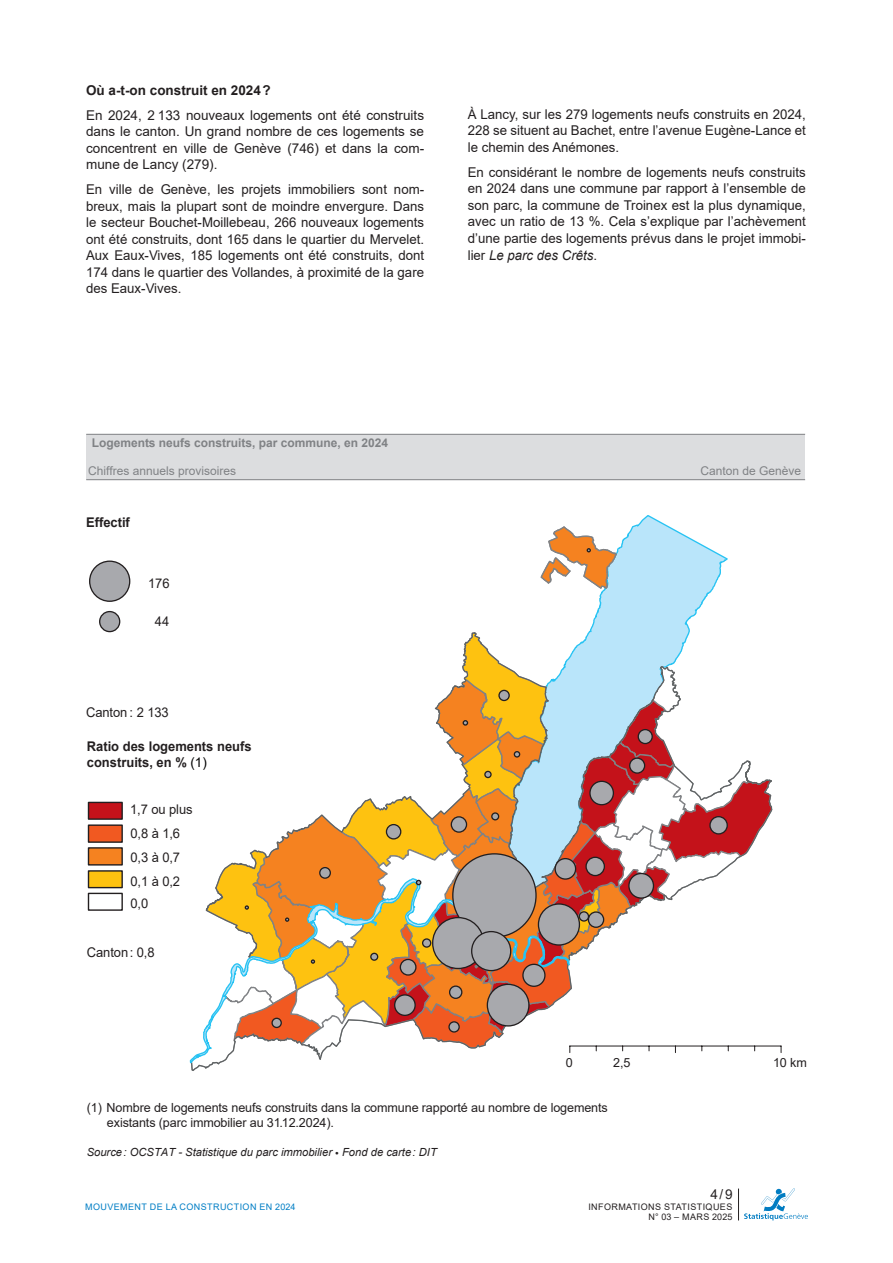
<style>
.page{position:relative;width:893px;height:1263px;background:#fff}
.page>*{position:absolute;margin:0;border:0;box-sizing:border-box;transform-origin:0 0}
.t1{font:13.5px/16.5px "Arial";color:#231f20;text-align:justify}
.t2{font:700 13.5px "Arial";color:#231f20}
.t3{font:13.35px/24.2px "Arial";letter-spacing:-.005em;color:#231f20}
.t4{font:700 13.35px/16px "Arial";color:#231f20}
.t5{font:12.6px/15.1px "Arial";letter-spacing:-.01em;color:#231f20}
.t6{font:700 12px "Arial";color:#808285}
.t7{font:12px "Arial";color:#808285}
.t8{font:italic 11.25px "Arial";color:#231f20}
.t9{font:9px/10.5px "Arial";letter-spacing:.045em;color:#231f20;text-align:right}
.t10{font:9px "Arial";letter-spacing:.045em;color:#007ec5}
.s1{font-style:italic}
.s2{font-weight:400;color:#000001}
</style>
<div class="page">
<svg style="left:744px;top:1188px;width:64px;height:32px"></svg>
<hr style="left:738px;top:1188px;width:1px;height:32px;background:#231f20">
<svg style="left:589px;top:515px;width:139px;height:116px"></svg>
<div style="left:88px;top:802px;width:34px;height:17px;background:#c4121a"></div>
<div style="left:88px;top:802px;width:35px;height:18px;border:1px solid #231f20"></div>
<div style="left:88px;top:825px;width:34px;height:17px;background:#f15921"></div>
<div style="left:88px;top:824px;width:35px;height:19px;border:1px solid #231f20"></div>
<div style="left:88px;top:848px;width:34px;height:17px;background:#f58220"></div>
<div style="left:88px;top:847px;width:35px;height:18px;border:1px solid #231f20"></div>
<div style="left:88px;top:871px;width:34px;height:17px;background:#fec210"></div>
<div style="left:88px;top:870px;width:35px;height:18px;border:1px solid #231f20"></div>
<div style="left:88px;top:893px;width:35px;height:18px;border:1px solid #231f20"></div>
<div style="left:86px;top:434px;width:719px;height:46px;background:#dcdddf"></div>
<hr style="left:86px;top:479px;width:719px;height:1px;background:#808285">
<hr style="left:86px;top:434px;width:719px;height:1px;background:#808285">
<div style="left:90px;top:561px;width:40px;height:40px;background:#a8a9ad;border-radius:50%"></div>
<div style="left:89px;top:560px;width:41px;height:42px;border:1px solid #231f20;border-radius:50%"></div>
<div style="left:100px;top:612px;width:20px;height:20px;background:#a8a9ad;border-radius:50%"></div>
<div style="left:99px;top:611px;width:21px;height:21px;border:1px solid #231f20;border-radius:50%"></div>
<svg style="left:189px;top:631px;width:593px;height:440px"></svg>
<svg style="left:540px;top:525px;width:78px;height:65px"></svg>
<p class="t2" style="left:86px;top:81px;width:186px">Où a-t-on construit en 2024 ?</p>
<p class="t1" style="left:86px;top:107px;width:340px">En 2024, 2 133 nouveaux logements ont été construits dans le canton. Un grand nombre de ces logements se concentrent en ville de Genève (746) et dans la com&shy;mune de Lancy (279).</p>
<p class="t1" style="left:86px;top:181px;width:340px">En ville de Genève, les projets immobiliers sont nom&shy;breux, mais la plupart sont de moindre envergure. Dans le secteur Bouchet-Moillebeau, 266 nouveaux logements ont été construits, dont 165 dans le quartier du Mervelet.<br>Aux Eaux-Vives, 185 logements ont été construits, dont 174 dans le quartier des Vollandes, à proximité de la gare des Eaux-Vives.</p>
<p class="t1" style="left:468px;top:106px;width:339px">À Lancy, sur les 279 logements neufs construits en 2024, 228 se situent au Bachet, entre l’avenue Eugène-Lance et le chemin des Anémones.</p>
<p class="t1" style="left:468px;top:164px;width:340px">En considérant le nombre de logements neufs construits en 2024 dans une commune par rapport à l’ensemble de son parc, la commune de Troinex est la plus dynamique, avec un ratio de 13 %. Cela s’explique par l’achèvement d’une partie des logements prévus dans le projet immobi&shy;lier <span class="s1">Le parc des Crêts</span>.</p>
<p class="t6" style="left:92px;top:435px;width:298px">Logements neufs construits, par commune, en 2024</p>
<p class="t7" style="left:88px;top:463px;width:149px">Chiffres annuels provisoires</p>
<p class="t7" style="left:701px;top:463px;width:102px">Canton de Genève</p>
<p class="t4" style="left:86px;top:514px;width:45px">Effectif</p>
<p class="t3" style="left:148px;top:571px;width:23px">176</p>
<p class="t3" style="left:155px;top:609px;width:16px">44</p>
<p class="t3" style="left:86px;top:700px;width:84px">Canton : 2 133</p>
<p class="t4" style="left:87px;top:738px;width:166px">Ratio des logements neufs construits, en % <span class="s2">(1)</span></p>
<p class="t3" style="left:130px;top:797px;width:64px">1,7 ou plus<br>0,8 à 1,6<br>0,3 à 0,7</p>
<p class="t3" style="left:130px;top:871px;width:51px;line-height:21.3px">0,1 à 0,2<br>0,0</p>
<p class="t3" style="left:87px;top:940px;width:69px">Canton: 0,8</p>
<p class="t5" style="left:566px;top:1055px;width:9px">0</p>
<p class="t5" style="left:107px;top:1100px;width:502px;text-indent:-20px">(1) Nombre de logements neufs construits dans la commune rapporté au nombre de logements existants (parc immobilier au 31.12.2024).</p>
<p class="t8" style="left:87px;top:1144px;width:352px">Source: OCSTAT - Statistique du parc immobilier <sub>•</sub> Fond de carte: DIT</p>
<p class="t5" style="left:613px;top:1055px;width:19px">2,5</p>
<p class="t5" style="left:773px;top:1055px;width:35px">10 km</p>
<p class="t10" style="left:85px;top:1200px;width:212px">MOUVEMENT DE LA CONSTRUCTION EN 2024</p>
<p class="t1" style="left:710px;top:1186px;width:24px">4/9</p>
<p class="t9" style="left:588px;top:1201px;width:146px">INFORMATIONS STATISTIQUES<br>N° 03 – MARS 2025</p>
</div>
